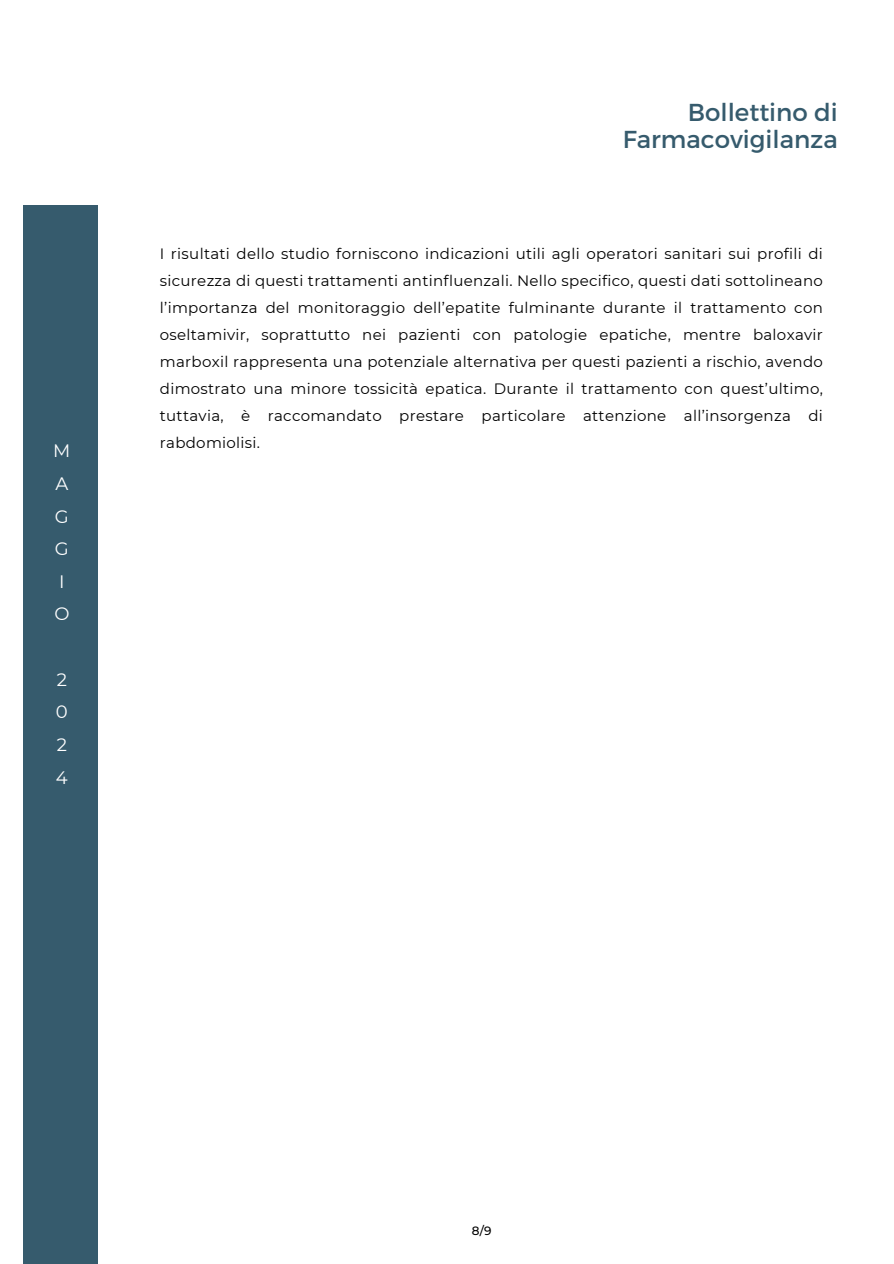
<style>
.page{position:relative;width:894px;height:1264px;background:#fff}
.page>*{position:absolute;margin:0;border:0;box-sizing:border-box;transform-origin:0 0}
.t1{font:24.45px/27px "Montserrat";color:#365b6d;text-align:right}
.t2{font:18px/32.7px "Montserrat";color:#fff}
.t3{font:15px/27px "Montserrat";letter-spacing:.02em;color:#000;text-align:justify}
.t4{font:500 12px "Montserrat";color:#000}
</style>
<div class="page">
<div style="left:23px;top:206px;width:74px;height:1057px;background:#365b6d"></div>
<h4 class="t2" style="left:53px;top:434px;width:19px">M<br>A<br>G<br>G<br>I<br>O</h4>
<p class="t2" style="left:56px;top:663px;width:13px;text-align:justify">2<br>0<br>2<br>4</p>
<h1 class="t1" style="left:622px;top:97px;width:216px">Bollettino di<br>Farmacovigilanza</h1>
<h2 class="t3" style="left:160px;top:240px;width:664px">I risultati dello studio forniscono indicazioni utili agli operatori sanitari sui profili di sicurezza di questi trattamenti antinfluenzali. Nello specifico, questi dati sottolineano l’importanza del monitoraggio dell’epatite fulminante durante il trattamento con oseltamivir, soprattutto nei pazienti con patologie epatiche, mentre baloxavir marboxil rappresenta una potenziale alternativa per questi pazienti a rischio, avendo dimostrato una minore tossicità epatica. Durante il trattamento con quest’ultimo, tuttavia, è raccomandato prestare particolare attenzione all’insorgenza di rabdomiolisi.</h2>
<h3 class="t4" style="left:471px;top:1223px;width:21px">8/9</h3>
</div>
